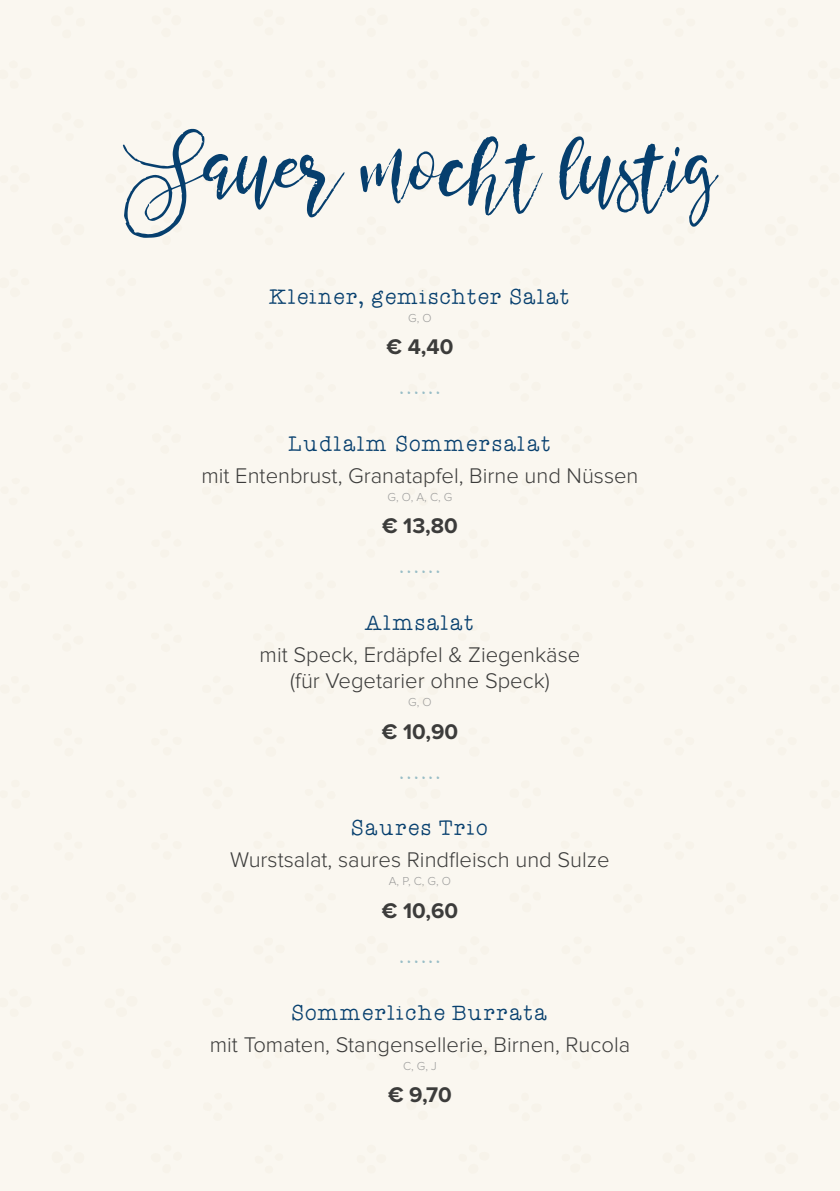
<style>
.page{position:relative;width:840px;height:1191px;background:#fff}
.page>*{position:absolute;margin:0;border:0;box-sizing:border-box;transform-origin:0 0}
.t1{font:130px "Valledofasjustpersonalonly";color:#063f6e}
.t2{font:40px "Valledofasjustpersonalonly";color:#98bdc6}
.t3{font:300 22px/26.4px "Proxima Nova";color:#3c3c3b;text-align:center}
.t4{font:22px "A Typewriter For Me";color:#063f6e}
.t5{font:700 22px "Proxima Nova";color:#3c3c3b}
.t6{font:300 12px "Proxima Nova";color:#9d9d9c}
</style>
<div class="page">
<div style="left:0;top:0;width:839px;height:1191px;background:#faf7f0"></div>
<h1 class="t1" style="left:123px;top:104px;width:595px">Sauer mocht lustig</h1>
<p class="t4" style="left:269px;top:284px;width:303px">Kleiner, gemischter Salat</p>
<p class="t6" style="left:408px;top:312px;width:25px">G, O</p>
<p class="t5" style="left:386px;top:330px;width:68px">€ 4,40</p>
<h2 class="t2" style="left:400px;top:363px;width:41px">......</h2>
<p class="t4" style="left:288px;top:431px;width:265px">Ludlalm Sommersalat</p>
<p class="t3" style="left:201px;top:463px;width:438px">mit Entenbrust, Granatapfel, Birne und Nüssen</p>
<p class="t6" style="left:387px;top:491px;width:66px">G, O, A, C, G</p>
<p class="t5" style="left:382px;top:509px;width:77px">€ 13,80</p>
<h2 class="t2" style="left:400px;top:542px;width:41px">......</h2>
<p class="t4" style="left:365px;top:610px;width:111px">Almsalat</p>
<p class="t3" style="left:259px;top:642px;width:322px">mit Speck, Erdäpfel &amp; Ziegenkäse (für Vegetarier ohne Speck)</p>
<p class="t6" style="left:408px;top:697px;width:25px">G, O</p>
<p class="t5" style="left:381px;top:715px;width:78px">€ 10,90</p>
<h2 class="t2" style="left:400px;top:747px;width:41px">......</h2>
<p class="t4" style="left:351px;top:816px;width:139px">Saures Trio</p>
<p class="t3" style="left:230px;top:848px;width:381px">Wurstsalat, saures Rindfleisch und Sulze</p>
<p class="t6" style="left:388px;top:876px;width:64px">A, P, C, G, O</p>
<p class="t5" style="left:381px;top:893px;width:78px">€ 10,60</p>
<h2 class="t2" style="left:400px;top:932px;width:41px">......</h2>
<p class="t4" style="left:291px;top:1000px;width:259px">Sommerliche Burrata</p>
<p class="t3" style="left:210px;top:1032px;width:421px">mit Tomaten, Stangensellerie, Birnen, Rucola</p>
<p class="t6" style="left:403px;top:1060px;width:35px">C, G, J</p>
<p class="t5" style="left:388px;top:1078px;width:65px">€ 9,70</p>
</div>
